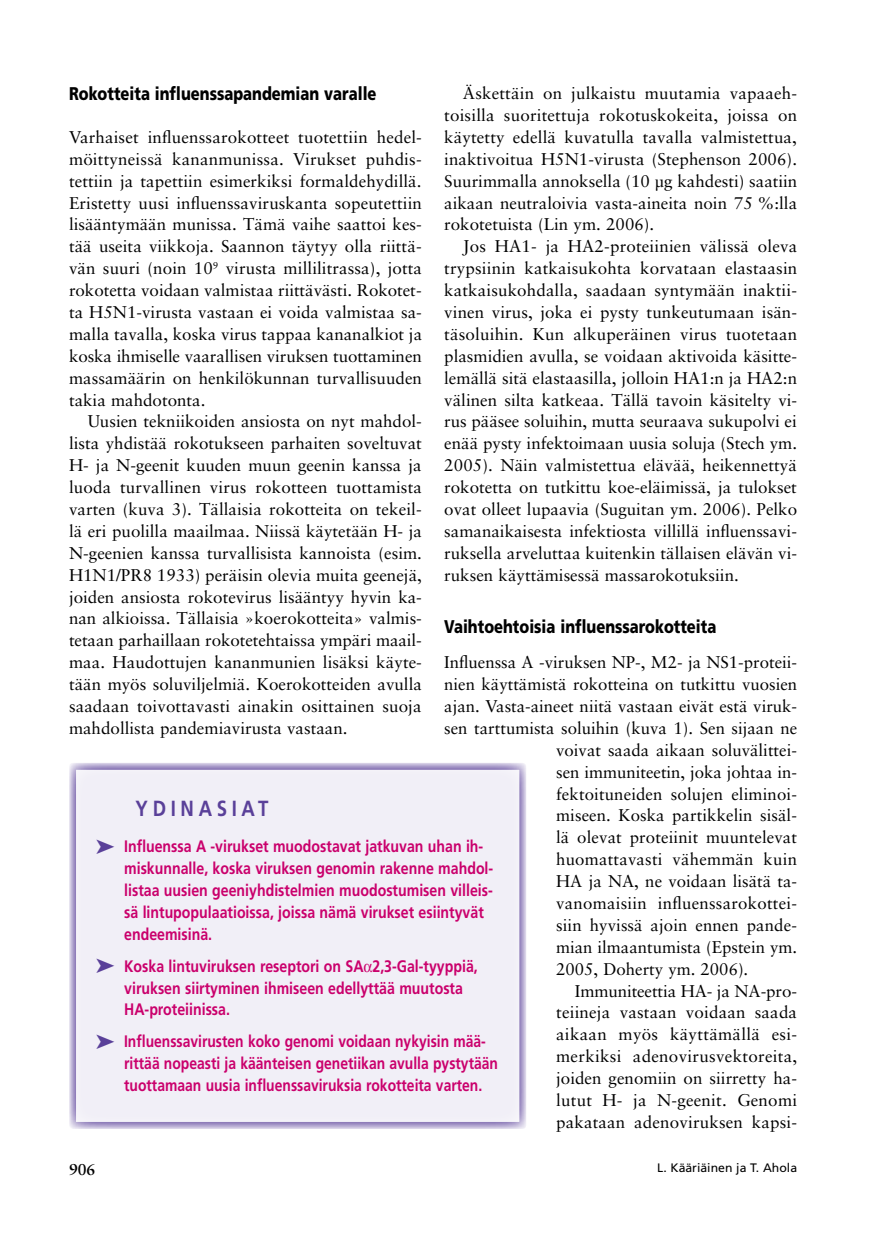
<style>
.page{position:relative;width:874px;height:1241px;background:#fff}
.page>*{position:absolute;margin:0;border:0;box-sizing:border-box;transform-origin:0 0}
.t1{font:700 21.88px "Frutiger";letter-spacing:.25em;color:#5a4099;scale:.85 1}
.t2{font:900 18.38px "Frutiger";color:#000;scale:.8 1}
.t3{font:16.97px/21.9px "Sabon";color:#000;text-align:justify}
.t4{font:16.97px "Sabon";letter-spacing:.02em;color:#000}
.t5{font:700 16.62px/21.9px "Frutiger";color:#ca006c;scale:.85 1}
.t6{font:700 16.62px/21.9px "Frutiger";color:#ca006c;scale:.83 1}
.t7{font:700 15.75px "Sabon";color:#000}
.t8{font:12.25px "Frutiger";color:#000}
.s1{color:#5a4099}
</style>
<div class="page">
<div style="left:72px;top:766px;width:450px;height:359px;background:#f1eff7"></div>
<p class="t3" style="left:444px;top:82px;width:354px;text-indent:19px">Äskettäin on julkaistu muutamia vapaaeh‑ toisilla suoritettuja rokotuskokeita, joissa on käytetty edellä kuvatulla tavalla valmistettua, inaktivoitua H5N1‑virusta (Stephenson 2006).<br>Suurimmalla annoksella (10 μg kahdesti) saatiin aikaan neutraloivia vasta‑aineita noin 75 %:lla rokotetuista (Lin ym. 2006).</p>
<p class="t3" style="left:444px;top:235px;width:354px;text-indent:19px">Jos HA1‑ ja HA2‑proteiinien välissä oleva trypsiinin katkaisukohta korvataan elastaasin katkaisukohdalla, saadaan syntymään inaktii‑ vinen virus, joka ei pysty tunkeutumaan isän‑ täsoluihin. Kun alkuperäinen virus tuotetaan plasmidien avulla, se voidaan aktivoida käsitte‑ lemällä sitä elastaasilla, jolloin HA1:n ja HA2:n välinen silta katkeaa. Tällä tavoin käsitelty vi‑ rus pääsee soluihin, mutta seuraava sukupolvi ei enää pysty infektoimaan uusia soluja (Stech ym.<br>2005). Näin valmistettua elävää, heikennettyä rokotetta on tutkittu koe‑eläimissä, ja tulokset ovat olleet lupaavia (Suguitan ym. 2006). Pelko samanaikaisesta infektiosta villillä influenssavi‑ ruksella arveluttaa kuitenkin tällaisen elävän vi‑ ruksen käyttämisessä massarokotuksiin.</p>
<p class="t2" style="left:444px;top:615px;width:341px">Vaihtoehtoisia influenssa-rokotteita</p>
<p class="t3" style="left:444px;top:651px;width:354px">Influenssa A ‑viruksen NP‑, M2‑ ja NS1‑proteii‑</p>
<p class="t3" style="left:444px;top:673px;width:354px">nien käyttämistä rokotteina on tutkittu vuosien</p>
<p class="t3" style="left:444px;top:694px;width:354px">ajan. Vasta‑aineet niitä vastaan eivät estä viruk‑</p>
<p class="t3" style="left:444px;top:716px;width:354px">sen tarttumista soluihin (kuva 1). Sen sijaan ne</p>
<p class="t3" style="left:556px;top:738px;width:242px">voivat saada aikaan soluvälittei‑</p>
<p class="t3" style="left:556px;top:760px;width:242px">sen immuniteetin, joka johtaa in‑</p>
<p class="t3" style="left:556px;top:782px;width:242px">fektoituneiden solujen eliminoi‑</p>
<p class="t3" style="left:556px;top:804px;width:242px">miseen. Koska partikkelin sisäl‑</p>
<p class="t3" style="left:556px;top:826px;width:242px">lä olevat pro-teiinit muuntelevat</p>
<p class="t3" style="left:556px;top:848px;width:242px">huomattavasti vähemmän kuin</p>
<p class="t3" style="left:556px;top:869px;width:242px">HA ja NA, ne voidaan lisätä ta‑</p>
<p class="t3" style="left:556px;top:891px;width:242px">vanomaisiin influenssarokottei‑</p>
<p class="t3" style="left:556px;top:913px;width:242px">siin hyvissä ajoin ennen pande‑</p>
<p class="t3" style="left:556px;top:935px;width:242px">mian ilmaantumista (Epstein ym.</p>
<p class="t3" style="left:556px;top:957px;width:193px">2005, Doherty ym. 2006).</p>
<p class="t3" style="left:574px;top:979px;width:224px">Immuniteettia HA‑ ja NA‑pro‑</p>
<p class="t3" style="left:556px;top:1001px;width:242px">teiineja vastaan voidaan saada</p>
<p class="t4" style="left:556px;top:1024px;width:242px">aikaan myös käyttämällä esi‑</p>
<p class="t3" style="left:556px;top:1044px;width:242px">merkiksi adenovirusvektoreita,</p>
<p class="t3" style="left:556px;top:1066px;width:242px">joiden genomiin on siirretty ha‑</p>
<p class="t3" style="left:556px;top:1088px;width:242px">lutut H‑ ja N‑geenit. Genomi</p>
<p class="t3" style="left:556px;top:1110px;width:242px">pakataan adenoviruksen kapsi‑</p>
<p class="t2" style="left:69px;top:83px;width:386px">Rokotteita influenssapandemian varalle</p>
<p class="t3" style="left:69px;top:126px;width:354px">Varhaiset influenssarokotteet tuotettiin hedel‑ möittyneissä kananmunissa. Virukset puhdis‑ tettiin ja tapettiin esimerkiksi formaldehydillä.<br>Eristetty uusi influenssaviruskanta sopeutettiin lisääntymään munissa. Tämä vaihe saattoi kes‑ tää useita viikkoja. Saannon täytyy olla riittä‑ vän suuri (noin 10<sup>9</sup> virusta millilitrassa), jotta rokotetta voidaan valmistaa riittävästi. Rokotet‑ ta H5N1‑virusta vastaan ei voida valmistaa sa‑ malla tavalla, koska virus tappaa kananalkiot ja koska ihmiselle vaarallisen viruksen tuottaminen massamäärin on henkilökunnan turvallisuuden takia mahdotonta.</p>
<p class="t3" style="left:69px;top:410px;width:354px;text-indent:19px">Uusien tekniikoiden ansiosta on nyt mahdol‑ lista yhdistää rokotukseen parhaiten soveltuvat H‑ ja N‑geenit kuuden muun geenin kanssa ja luoda turvallinen virus rokotteen tuottamista varten (kuva 3). Tällaisia rokotteita on tekeil‑ lä eri puolilla maailmaa. Niissä käytetään H‑ ja N‑geenien kanssa turvallisista kannoista (esim.<br>H1N1/PR8 1933) peräisin olevia muita geenejä, joiden ansiosta rokotevirus lisääntyy hyvin ka‑ nan alkioissa. Tällaisia »koerokotteita» valmis‑ tetaan parhaillaan rokotetehtaissa ympäri maail&shy;maa. Haudottujen kananmunien lisäksi käyte‑ tään myös soluviljelmiä. Koerokotteiden avulla saadaan toivottavasti ainakin osittainen suoja mahdollista pandemiavirusta vastaan.</p>
<p class="t1" style="left:135px;top:795px;width:158px">ydinasiat</p>
<p class="t5" style="left:124px;top:835px;width:435px;text-indent:-28px"><span class="s1">➤</span> Influenssa A ‑virukset muodostavat jatkuvan uhan ih‑ miskunnalle, koska viruksen geno-min rakenne mahdol‑ listaa uusien geeniyhdistelmien muodostumisen villeis‑ sä lintupopulaatioissa, joissa nämä virukset esiintyvät endeemisinä.</p>
<p class="t5" style="left:124px;top:954px;width:417px;text-indent:-28px"><span class="s1">➤</span> Koska lintuviruksen reseptori on SA 2,3‑Gal‑tyyppiä, viruksen siirtyminen ihmiseen edellyttää muutosta<br>HA‑proteiinissa.</p>
<p class="t6" style="left:124px;top:1030px;width:451px;text-indent:-28px"><span class="s1">➤</span> Influenssavirusten koko genomi voidaan nykyisin mää‑ rittää nopeasti ja käänteisen genetiikan avulla pystytään tuottamaan uusia influenssaviruksia rokotteita varten.</p>
<p class="t7" style="left:69px;top:1159px;width:28px">906</p>
<p class="t8" style="left:657px;top:1160px;width:141px">L. Kääriäinen ja T. Ahola</p>
</div>
